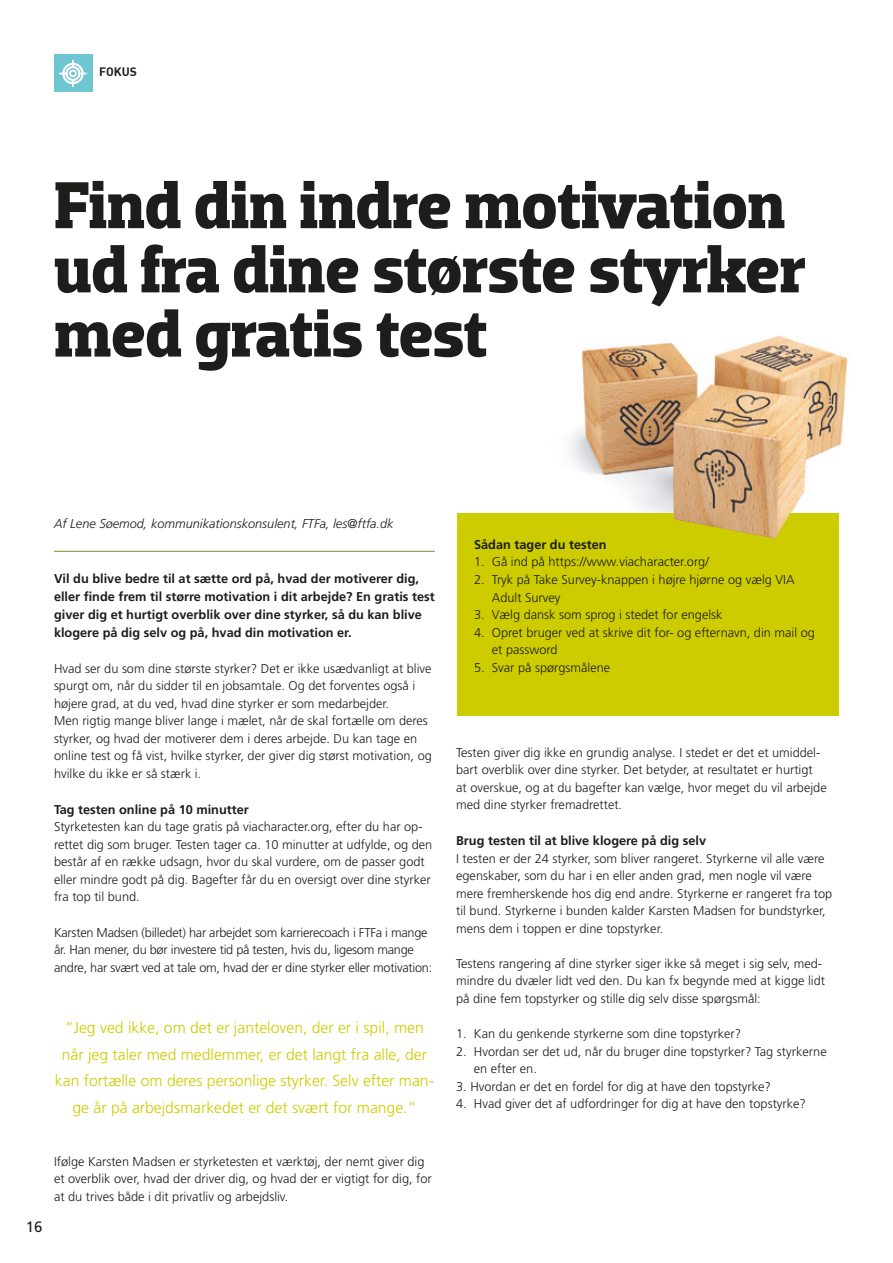
<style>
.page{position:relative;width:893px;height:1263px;background:#fff}
.page>*{position:absolute;margin:0;border:0;box-sizing:border-box;transform-origin:0 0}
.Oberskrift_Dobra{font:700 67.5px/64.2px "Dobra Slab";letter-spacing:-.01em;color:#1d1d1b}
.Brød_14{font:300 15.75px/26.5px "Frutiger";color:#cdcc00;text-align:center}
.t1{font:15px "Frutiger";color:#1d1d1b}
.Brød_14-2{font:300 12.75px/17.5px "Frutiger";color:#1d1d1b}
.Rubrik_14{font:700 12.75px/18.3px "Frutiger";color:#1d1d1b}
.Brød_14-3{font:300 12.75px/17.5px "Frutiger";letter-spacing:-.02em;color:#1d1d1b}
.Skribent{font:italic 300 12.75px "Frutiger";color:#1d1d1b}
.t2{font:700 12px "DIN";color:#1d1d1b}
</style>
<div class="page">
<img style="left:570px;top:335px;width:278px;height:178px">
<hr style="left:54px;top:551px;width:381px;height:1px;background:#649823">
<div style="left:457px;top:513px;width:382px;height:203px;background:#cdcc00"></div>
<div style="left:54px;top:54px;width:38px;height:38px;background:#6fc6d3"></div>
<svg style="left:60px;top:60px;width:26px;height:27px"></svg>
<img style="left:673px;top:481px;width:131px;height:57px">
<p class="t2" style="left:99px;top:64px;width:39px">FOKUS</p>
<p class="Oberskrift_Dobra" style="left:54px;top:174px;width:755px">Find din indre motivation ud fra dine største styrker med gratis test</p>
<p class="Skribent" style="left:54px;top:517px;width:341px">Af Lene Søemod, kommunikationskonsulent, FTFa, les@ftfa.dk</p>
<p class="Rubrik_14" style="left:54px;top:569px;width:382px">Vil du blive bedre til at sætte ord på, hvad der motiverer dig, eller finde frem til større motivation i dit arbejde? En gratis test giver dig et hurtigt overblik over dine styrker, så du kan blive klogere på dig selv og på, hvad din motivation er.</p>
<p class="Brød_14-2" style="left:54px;top:659px;width:379px">Hvad ser du som dine største styrker? Det er ikke usædvanligt at blive spurgt om, når du sidder til en jobsamtale. Og det forventes også i højere grad, at du ved, hvad dine styrker er som medarbejder.</p>
<p class="Brød_14-2" style="left:54px;top:712px;width:379px">Men rigtig mange bliver lange i mælet, når de skal fortælle om deres styrker, og hvad der motiverer dem i deres arbejde. Du kan tage en online test og få vist, hvilke styrker, der giver dig størst motivation, og hvilke du ikke er så stærk i.</p>
<p class="Rubrik_14" style="left:54px;top:800px;width:196px">Tag testen online på 10 minutter</p>
<p class="Brød_14-2" style="left:54px;top:818px;width:380px">Styrketesten kan du tage gratis på viacharacter.org, efter du har op&shy;rettet dig som bruger. Testen tager ca. 10 minutter at udfylde, og den består af en række udsagn, hvor du skal vurdere, om de passer godt eller mindre godt på dig. Bagefter får du en oversigt over dine styrker fra top til bund.</p>
<p class="Brød_14-3" style="left:54px;top:923px;width:380px">Karsten Madsen (billedet) har arbejdet som karrierecoach i FTFa i mange år. Han mener, du bør investere tid på testen, hvis du, ligesom mange andre, har svært ved at tale om, hvad der er dine styrker eller motivation:</p>
<p class="t1" style="left:26px;top:1218px;width:18px">16</p>
<p class="Brød_14" style="left:55px;top:1015px;width:380px">”Jeg ved ikke, om det er janteloven, der er i spil, men når jeg taler med medlemmer, er det langt fra alle, der kan fortælle om deres personlige styrker. Selv efter man&shy;ge år på arbejdsmarkedet er det svært for mange.”</p>
<p class="Brød_14-2" style="left:54px;top:1153px;width:379px">Ifølge Karsten Madsen er styrketesten et værktøj, der nemt giver dig et overblik over, hvad der driver dig, og hvad der er vigtigt for dig, for at du trives både i dit privatliv og arbejdsliv.</p>
<p class="Rubrik_14" style="left:474px;top:535px;width:134px">Sådan tager du testen</p>
<p class="Brød_14-2" style="left:474px;top:553px;width:236px">1. Gå ind på https://www.viacharacter.org/</p>
<p class="Brød_14-2" style="left:492px;top:571px;width:304px;text-indent:-18px">2. Tryk på Take Survey-knappen i højre hjørne og vælg VIA<br>Adult Survey</p>
<p class="Brød_14-2" style="left:474px;top:606px;width:250px">3. Vælg dansk som sprog i stedet for engelsk</p>
<p class="Brød_14-2" style="left:492px;top:624px;width:325px;text-indent:-18px">4. Opret bruger ved at skrive dit for- og efternavn, din mail og et password</p>
<p class="Brød_14-2" style="left:474px;top:659px;width:138px">5. Svar på spørgsmålene</p>
<p class="Brød_14-2" style="left:456px;top:743px;width:372px">Testen giver dig ikke en grundig analyse. I stedet er det et umiddel&shy;bart overblik over dine styrker. Det betyder, at resultatet er hurtigt<br>at overskue, og at du bagefter kan vælge, hvor meget du vil arbejde med dine styrker fremadrettet.</p>
<p class="Rubrik_14" style="left:456px;top:831px;width:251px">Brug testen til at blive klogere på dig selv</p>
<p class="Brød_14-2" style="left:456px;top:850px;width:378px">I testen er der 24 styrker, som bliver rangeret. Styrkerne vil alle være egenskaber, som du har i en eller anden grad, men nogle vil være mere fremherskende hos dig end andre. Styrkerne er rangeret fra top til bund. Styrkerne i bunden kalder Karsten Madsen for bundstyrker, mens dem i toppen er dine topstyrker.</p>
<p class="Brød_14-2" style="left:456px;top:955px;width:370px">Testens rangering af dine styrker siger ikke så meget i sig selv, med&shy;mindre du dvæler lidt ved den. Du kan fx begynde med at kigge lidt på dine fem topstyrker og stille dig selv disse spørgsmål:</p>
<p class="Brød_14-2" style="left:456px;top:1025px;width:287px">1. Kan du genkende styrkerne som dine topstyrker?</p>
<p class="Brød_14-2" style="left:474px;top:1043px;width:354px;text-indent:-18px">2. Hvordan ser det ud, når du bruger dine topstyrker? Tag styrkerne en efter en.</p>
<p class="Brød_14-2" style="left:456px;top:1078px;width:316px">3. Hvordan er det en fordel for dig at have den topstyrke?</p>
<p class="Brød_14-2" style="left:456px;top:1095px;width:351px">4. Hvad giver det af udfordringer for dig at have den topstyrke?</p>
</div>
